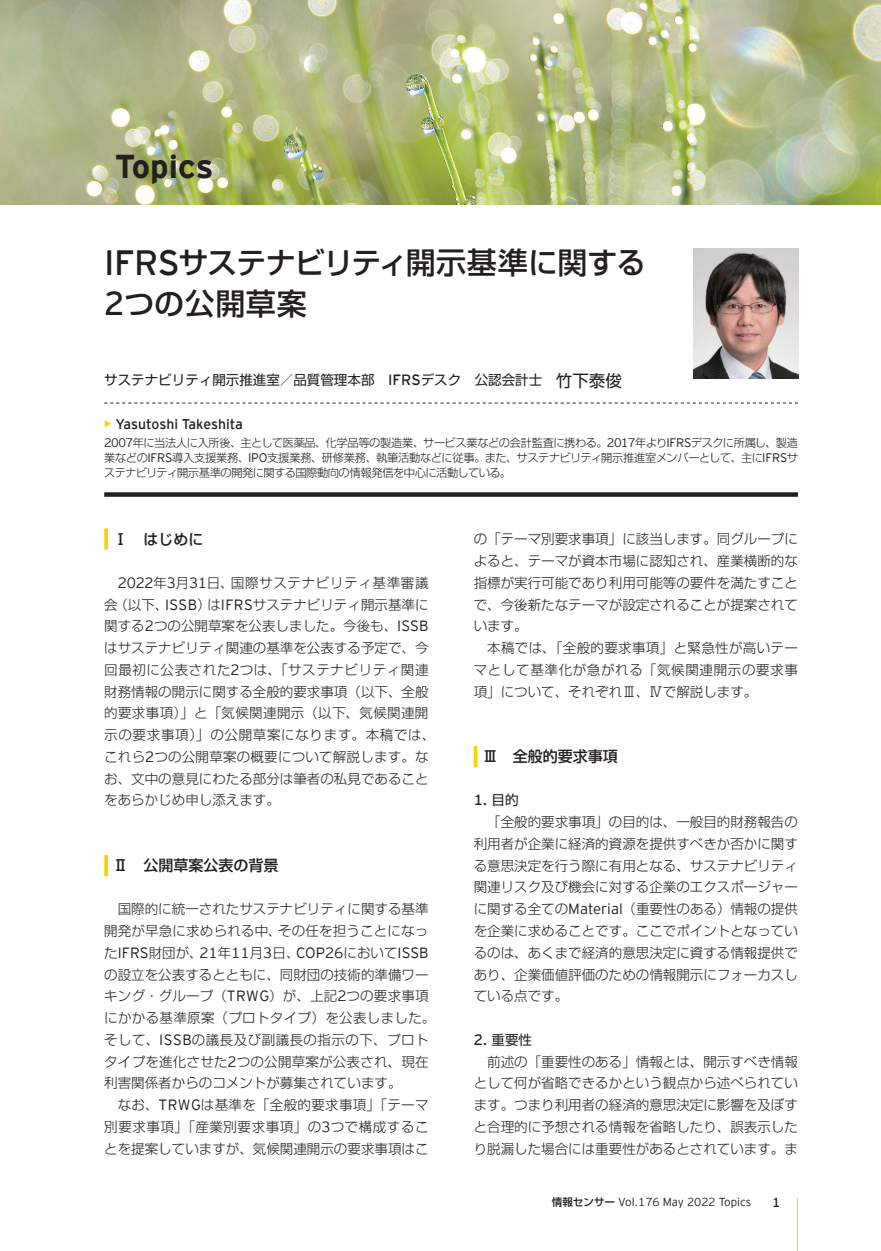
<style>
.page{position:relative;width:881px;height:1251px;background:#fff}
.page>*{position:absolute;margin:0;border:0;box-sizing:border-box;transform-origin:0 0}
.t1{font:700 33px "EY Interstate";color:#231f20}
.t2{font:500 30px/41px "Shin Go Pro";letter-spacing:-.01em;color:#231f20}
.t3{font:500 15px "Shin Go Pro";color:#231f20}
.t4{font:300 14.85px "EY Interstate";letter-spacing:.005em;color:#231f20}
.t5{font:300 14.85px "EY Interstate";color:#231f20}
.t6{font:13.95px "EY Interstate";color:#231f20}
.t7{font:300 13.5px/21.8px "Shin Go Pro";color:#231f20;text-align:justify}
.t8{font:13.5px "Shin Go Pro";color:#231f20}
.t9{font:300 11.55px "EY Interstate";color:#231f20}
.t10{font:300 11.25px/15px "Shin Go Pro";letter-spacing:-.045em;color:#231f20;text-align:justify}
.s1{font-family:"EY Interstate";font-weight:400;font-size:35.1px}
.s2{font-family:"EY Interstate";font-weight:400;font-size:33px}
.s3{font-family:"EY Interstate";font-weight:300;font-size:14.85px}
.s4{font-size:16.5px}
.s5{font-weight:700;color:#fed304}
.s6{font-family:"EY Interstate";font-size:12.3px}
.s7{font-family:"EY Interstate";font-size:14.85px}
.s8{font-family:"Shin Go Pro";font-size:13.5px}
.s9{font-family:"Shin Go Pro";font-weight:400;font-size:13.5px}
.s10{font-family:"Shin Go Pro";font-weight:500;font-size:10.5px}
.s11{font-family:"Shin Go Pro";font-size:10.5px}
.s12{font-size:13.2px}
</style>
<div class="page">
<img style="left:0;top:0;width:880px;height:204px">
<svg style="left:104px;top:528px;width:4px;height:21px"></svg>
<svg style="left:473px;top:746px;width:4px;height:21px"></svg>
<svg style="left:104px;top:854px;width:4px;height:22px"></svg>
<img style="left:693px;top:248px;width:104px;height:130px">
<svg style="left:104px;top:402px;width:693px;height:1px"></svg>
<svg style="left:104px;top:492px;width:693px;height:4px;background:#322f30"></svg>
<hr style="left:796px;top:1197px;width:1px;height:53px;background:#fed304">
<h1 class="t1" style="left:115px;top:148px;width:100px">Topics</h1>
<h2 class="t2" style="left:104px;top:239px;width:543px"><span class="s1">IFRS</span>サステナビリティ開示基準に関する<br><span class="s2">2</span>つの公開草案</h2>
<p class="t8" style="left:104px;top:369px;width:519px">サステナビリティ開示推進室／品質管理本部　<span class="s3">IFRS</span>デスク　公認会計士　<span class="s4">竹下泰俊</span></p>
<p class="t6" style="left:104px;top:416px;width:140px"><span class="s5">•</span> Yasutoshi Takeshita</p>
<p class="t10" style="left:104px;top:433px;width:695px"><span class="s6">2007</span>年に当法人に入所後、主として医薬品、化学品等の製造業、サービス業などの会計監査に携わる。<span class="s6">2017</span>年より<span class="s6">IFRS</span>デスクに所属し、製造業などの<span class="s6">IFRS</span>導入支援業務、<span class="s6">IPO</span>支援業務、研修業務、執筆活動などに従事。また、サステナビリティ開示推進室メンバーとして、主に<span class="s6">IFRS</span>サステナビリティ開示基準の開発に関する国際動向の情報発信を中心に活動している。</p>
<p class="t3" style="left:113px;top:526px;width:91px">Ⅰ　はじめに</p>
<p class="t7" style="left:104px;top:570px;width:332px;text-align:left;text-indent:14px"><span class="s7">2022</span>年<span class="s7">3</span>月<span class="s7">31</span>日、国際サステナビリティ基準審議会（以下、<span class="s7">ISSB</span>）は<span class="s7">IFRS</span>サステナビリティ開示基準に関する<span class="s7">2</span>つの公開草案を公表しました。今後も、<span class="s7">ISSB</span>はサステナビリティ関連の基準を公表する予定で、今回最初に公表された<span class="s7">2</span>つは、「サステナビリティ関連財務情報の開示に関する全般的要求事項（以下、全般的要求事項）」と「気候関連開示（以下、気候関連開示の要求事項）」の公開草案になります。本稿では、これら<span class="s7">2</span>つの公開草案の概要について解説します。なお、文中の意見にわたる部分は筆者の私見であることをあらかじめ申し添えます。</p>
<p class="t3" style="left:113px;top:853px;width:166px">Ⅱ　公開草案公表の背景</p>
<p class="t7" style="left:104px;top:896px;width:325px;text-align:right">国際的に統一されたサステナビリティに関する基準開発が早急に求められる中、その任を担うことになっ</p>
<p class="t4" style="left:104px;top:944px;width:325px"><span class="s8">た</span>IFRS<span class="s8">財団が、</span>21<span class="s8">年</span>11<span class="s8">月</span>3<span class="s8">日、</span>COP26<span class="s8">において</span>ISSB</p>
<p class="t7" style="left:104px;top:961px;width:332px;text-align:left">の設立を公表するとともに、同財団の技術的準備ワーキング・グループ（<span class="s7">TRWG</span>）が、上記<span class="s7">2</span>つの要求事項にかかる基準原案（プロトタイプ）を公表しました。そして、<span class="s7">ISSB</span>の議長及び副議長の指示の下、プロトタイプを進化させた<span class="s7">2</span>つの公開草案が公表され、現在利害関係者からのコメントが募集されています。</p>
<p class="t7" style="left:104px;top:1092px;width:326px;text-indent:14px">なお、<span class="s7">TRWG</span>は基準を「全般的要求事項」「テーマ別要求事項」「産業別要求事項」の<span class="s7">3</span>つで構成することを提案していますが、気候関連開示の要求事項はこ</p>
<p class="t7" style="left:473px;top:526px;width:325px">の「テーマ別要求事項」に該当します。同グループによると、テーマが資本市場に認知され、産業横断的な指標が実行可能であり利用可能等の要件を満たすことで、今後新たなテーマが設定されることが提案されています。</p>
<p class="t7" style="left:473px;top:635px;width:326px;text-indent:14px">本稿では、「全般的要求事項」と緊急性が高いテーマとして基準化が急がれる「気候関連開示の要求事項」について、それぞれⅢ、Ⅳで解説します。</p>
<p class="t3" style="left:482px;top:744px;width:136px">Ⅲ　全般的要求事項</p>
<p class="t5" style="left:473px;top:791px;width:46px">1. <span class="s9">目的</span></p>
<p class="t7" style="left:473px;top:809px;width:326px;text-indent:14px">「全般的要求事項」の目的は、一般目的財務報告の利用者が企業に経済的資源を提供すべきか否かに関する意思決定を行う際に有用となる、サステナビリティ関連リスク及び機会に対する企業のエクスポージャーに関する全ての<span class="s7">Material</span>（重要性のある）情報の提供を企業に求めることです。ここでポイントとなっているのは、あくまで経済的意思決定に資する情報提供であり、企業価値評価のための情報開示にフォーカスしている点です。</p>
<p class="t8" style="left:473px;top:1028px;width:60px"><span class="s3">2.</span> 重要性</p>
<p class="t7" style="left:487px;top:1048px;width:312px">前述の「重要性のある」情報とは、開示すべき情報</p>
<p class="t7" style="left:473px;top:1070px;width:326px">として何が省略できるかという観点から述べられてい</p>
<p class="t7" style="left:473px;top:1092px;width:326px">ます。つまり利用者の経済的意思決定に影響を及ぼす</p>
<p class="t7" style="left:473px;top:1113px;width:326px">と合理的に予想される情報を省略したり、誤表示した</p>
<p class="t7" style="left:473px;top:1135px;width:326px">り脱漏した場合には重要性があるとされています。ま</p>
<p class="t9" style="left:551px;top:1195px;width:230px"><span class="s10">情報センサー</span> Vol.176 May 2022 Topics<span class="s11">　　</span><span class="s12">1</span></p>
</div>
